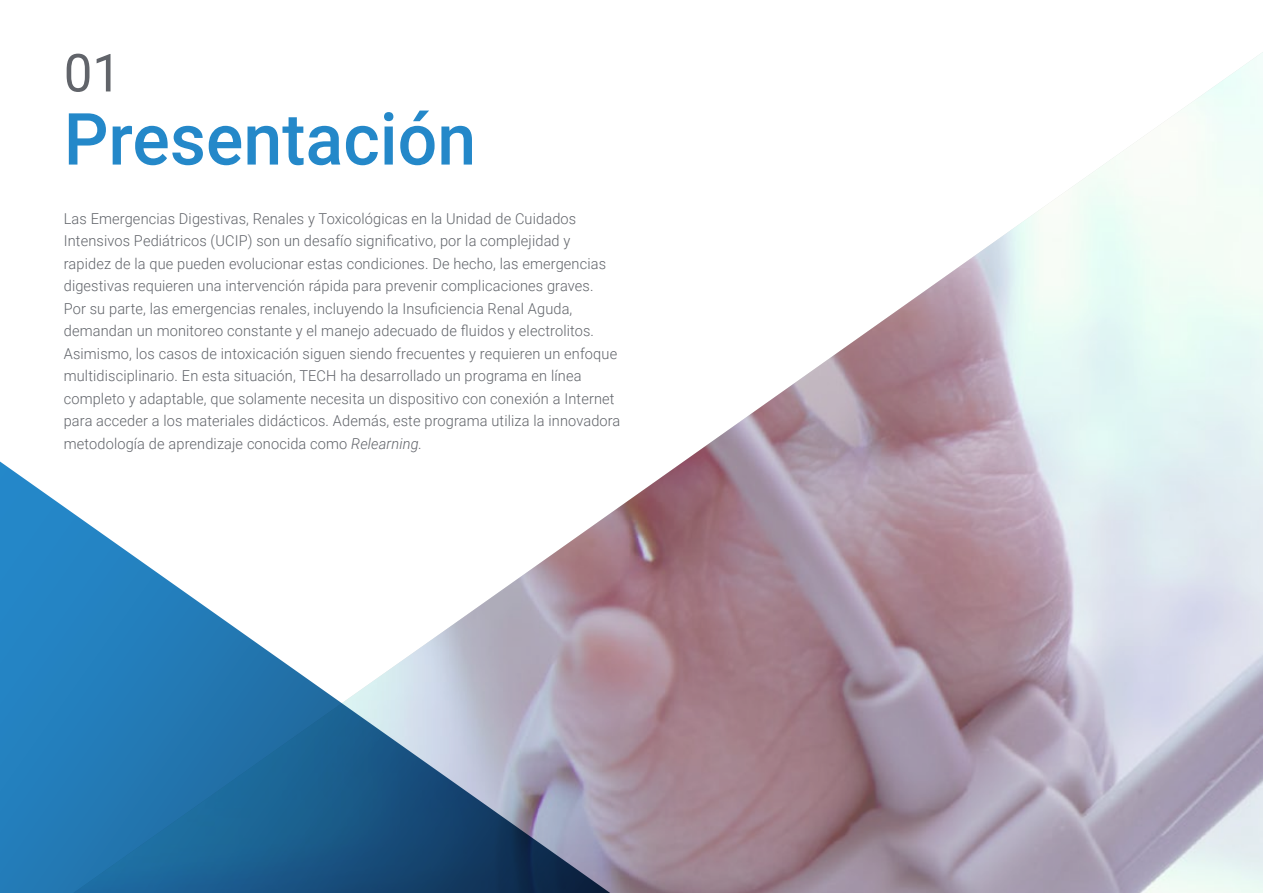
<style>
.page{position:relative;width:1263px;height:893px;background:#fff}
.page>*{position:absolute;margin:0;border:0;box-sizing:border-box;transform-origin:0 0}
.t1{font:500 72px "Roboto";color:#2488c9}
.t2{font:52.5px "Roboto";color:#61646a}
.t3{font:300 15px/22.5px "Roboto";letter-spacing:.01em;color:#61646a}
.s1{font-style:italic}
</style>
<div class="page">
<img style="left:640px;top:52px;width:623px;height:841px">
<svg style="left:0;top:461px;width:640px;height:432px"></svg>
<h2 class="t2" style="left:64px;top:36px;width:59px">01</h2>
<h1 class="t1" style="left:64px;top:89px;width:414px">Presentación</h1>
<p class="t3" style="left:64px;top:207px;width:558px">Las Emergencias Digestivas, Renales y Toxicológicas en la Unidad de Cuidados Intensivos Pediátricos (UCIP) son un desafío significativo, por la complejidad y rapidez de la que pueden evolucionar estas condiciones. De hecho, las emergencias digestivas requieren una intervención rápida para prevenir complicaciones graves.<br>Por su parte, las emergencias renales, incluyendo la Insuficiencia Renal Aguda, demandan un monitoreo constante y el manejo adecuado de fluidos y electrolitos.<br>Asimismo, los casos de intoxicación siguen siendo frecuentes y requieren un enfoque multidisciplinario. En esta situación, TECH ha desarrollado un programa en línea completo y adaptable, que solamente necesita un dispositivo con conexión a Internet para acceder a los materiales didácticos. Además, este programa utiliza la innovadora metodología de aprendizaje conocida como <span class="s1">Relearning.</span></p>
</div>
